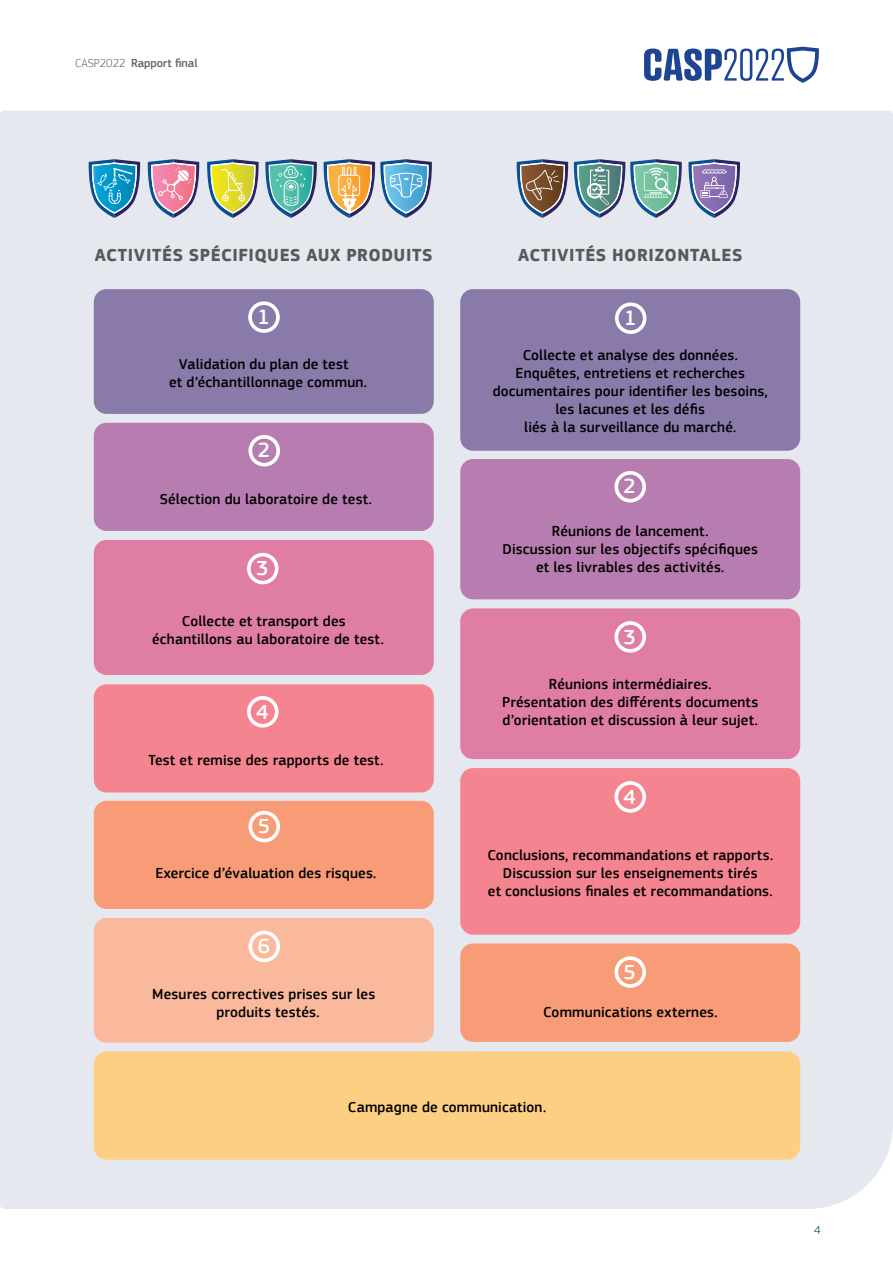
<style>
.page{position:relative;width:893px;height:1263px;background:#fff}
.page>*{position:absolute;margin:0;border:0;box-sizing:border-box;transform-origin:0 0}
.t1{font:500 21.45px "EC Square Sans Pro";color:#fff}
.t2{font:700 18px "EC Square Sans Pro";letter-spacing:.03em;color:#58595b}
.t3{font:500 15px/18px "EC Square Sans Pro";letter-spacing:.01em;color:#000;text-align:center}
.t4{font:500 12px "EC Square Sans Pro";color:#636466}
.t5{font:300 12px "EC Square Sans Pro";color:#02405d}
.s1{font-weight:300}
</style>
<div class="page">
<svg style="left:644px;top:47px;width:175px;height:36px"></svg>
<div style="left:0;top:111px;width:893px;height:1098px;background:#e6e8ef"></div>
<svg style="left:688px;top:159px;width:52px;height:59px;background:#9a94c0"></svg>
<svg style="left:574px;top:159px;width:108px;height:59px;background:#8fb3b6"></svg>
<svg style="left:517px;top:159px;width:51px;height:59px;background:#8e7f7c"></svg>
<svg style="left:89px;top:159px;width:51px;height:59px;background:#5aa6ca"></svg>
<svg style="left:148px;top:159px;width:51px;height:59px;background:#ca9bb6"></svg>
<svg style="left:207px;top:159px;width:52px;height:59px;background:#c2c67d"></svg>
<svg style="left:265px;top:159px;width:52px;height:59px;background:#7ab5ba"></svg>
<svg style="left:324px;top:159px;width:108px;height:59px;background:#abb4b4"></svg>
<div style="left:94px;top:684px;width:340px;height:108px;background:#f4848f;border-radius:13px"></div>
<div style="left:460px;top:768px;width:340px;height:167px;background:#f4848f;border-radius:13px"></div>
<div style="left:94px;top:801px;width:340px;height:108px;background:#f79c76;border-radius:13px"></div>
<div style="left:460px;top:943px;width:340px;height:99px;background:#f79c76;border-radius:13px"></div>
<div style="left:94px;top:918px;width:340px;height:125px;background:#fab89c;border-radius:13px"></div>
<div style="left:94px;top:1051px;width:706px;height:109px;background:#fdcf82;border-radius:13px"></div>
<div style="left:94px;top:289px;width:340px;height:125px;background:#8a7aaa;border-radius:13px"></div>
<div style="left:248px;top:301px;width:32px;height:32px;border:4px solid #fff;border-radius:50%"></div>
<div style="left:460px;top:289px;width:340px;height:162px;background:#8a7aaa;border-radius:13px"></div>
<div style="left:615px;top:302px;width:31px;height:32px;border:4px solid #fff;border-radius:50%"></div>
<div style="left:94px;top:423px;width:340px;height:108px;background:#b87db0;border-radius:13px"></div>
<div style="left:249px;top:435px;width:31px;height:31px;border:4px solid #fff;border-radius:50%"></div>
<div style="left:460px;top:459px;width:340px;height:140px;background:#b87db0;border-radius:13px"></div>
<div style="left:614px;top:471px;width:32px;height:31px;border:4px solid #fff;border-radius:50%"></div>
<div style="left:94px;top:540px;width:340px;height:135px;background:#e07da5;border-radius:13px"></div>
<div style="left:247px;top:553px;width:32px;height:31px;border:4px solid #fff;border-radius:50%"></div>
<div style="left:460px;top:608px;width:340px;height:151px;background:#e07da5;border-radius:13px"></div>
<div style="left:614px;top:621px;width:32px;height:32px;border:4px solid #fff;border-radius:50%"></div>
<div style="left:247px;top:696px;width:32px;height:31px;border:4px solid #fff;border-radius:50%"></div>
<div style="left:614px;top:781px;width:32px;height:32px;border:4px solid #fff;border-radius:50%"></div>
<div style="left:249px;top:811px;width:31px;height:31px;border:4px solid #fff;border-radius:50%"></div>
<div style="left:614px;top:956px;width:32px;height:32px;border:4px solid #fff;border-radius:50%"></div>
<div style="left:249px;top:931px;width:31px;height:31px;border:4px solid #fff;border-radius:50%"></div>
<p class="t4" style="left:75px;top:56px;width:124px"><span class="s1">CASP2022</span> Rapport final</p>
<p class="t2" style="left:95px;top:244px;width:339px">ACTIVITÉS SPÉCIFIQUES AUX PRODUITS</p>
<p class="t2" style="left:518px;top:244px;width:226px">ACTIVITÉS HORIZONTALES</p>
<h1 class="t1" style="left:257px;top:304px;width:14px">1</h1>
<p class="t3" style="left:169px;top:355px;width:199px">Validation du plan de test<br>et d’échantillonnage commun.</p>
<h1 class="t1" style="left:258px;top:438px;width:14px">2</h1>
<p class="t3" style="left:160px;top:490px;width:214px">Sélection du laboratoire de test.</p>
<h1 class="t1" style="left:256px;top:556px;width:14px">3</h1>
<p class="t3" style="left:152px;top:612px;width:233px">Collecte et transport des échantillons au laboratoire de test.</p>
<h1 class="t1" style="left:256px;top:699px;width:14px">4</h1>
<p class="t3" style="left:148px;top:751px;width:237px">Test et remise des rapports de test.</p>
<h1 class="t1" style="left:258px;top:814px;width:14px">5</h1>
<p class="t3" style="left:155px;top:864px;width:222px">Exercice d’évaluation des risques.</p>
<h1 class="t1" style="left:258px;top:934px;width:14px">6</h1>
<p class="t3" style="left:152px;top:985px;width:225px">Mesures correctives prises sur les produits testés.</p>
<h1 class="t1" style="left:624px;top:305px;width:14px">1</h1>
<p class="t3" style="left:493px;top:346px;width:277px">Collecte et analyse des données.<br>Enquêtes, entretiens et recherches documentaires pour identifier les besoins, les lacunes et les défis<br>liés à la surveillance du marché.</p>
<h1 class="t1" style="left:624px;top:474px;width:14px">2</h1>
<p class="t3" style="left:503px;top:522px;width:257px">Réunions de lancement.<br>Discussion sur les objectifs spécifiques et les livrables des activités.</p>
<h1 class="t1" style="left:624px;top:624px;width:14px">3</h1>
<p class="t3" style="left:502px;top:675px;width:258px">Réunions intermédiaires.<br>Présentation des différents documents d’orientation et discussion à leur sujet.</p>
<h1 class="t1" style="left:624px;top:784px;width:14px">4</h1>
<p class="t3" style="left:487px;top:846px;width:287px">Conclusions, recommandations et rapports.<br>Discussion sur les enseignements tirés<br>et conclusions finales et recommandations.</p>
<h1 class="t1" style="left:624px;top:959px;width:14px">5</h1>
<p class="t3" style="left:543px;top:1003px;width:176px">Communications externes.</p>
<p class="t3" style="left:348px;top:1098px;width:200px">Campagne de communication.</p>
<p class="t5" style="left:814px;top:1223px;width:8px">4</p>
</div>
